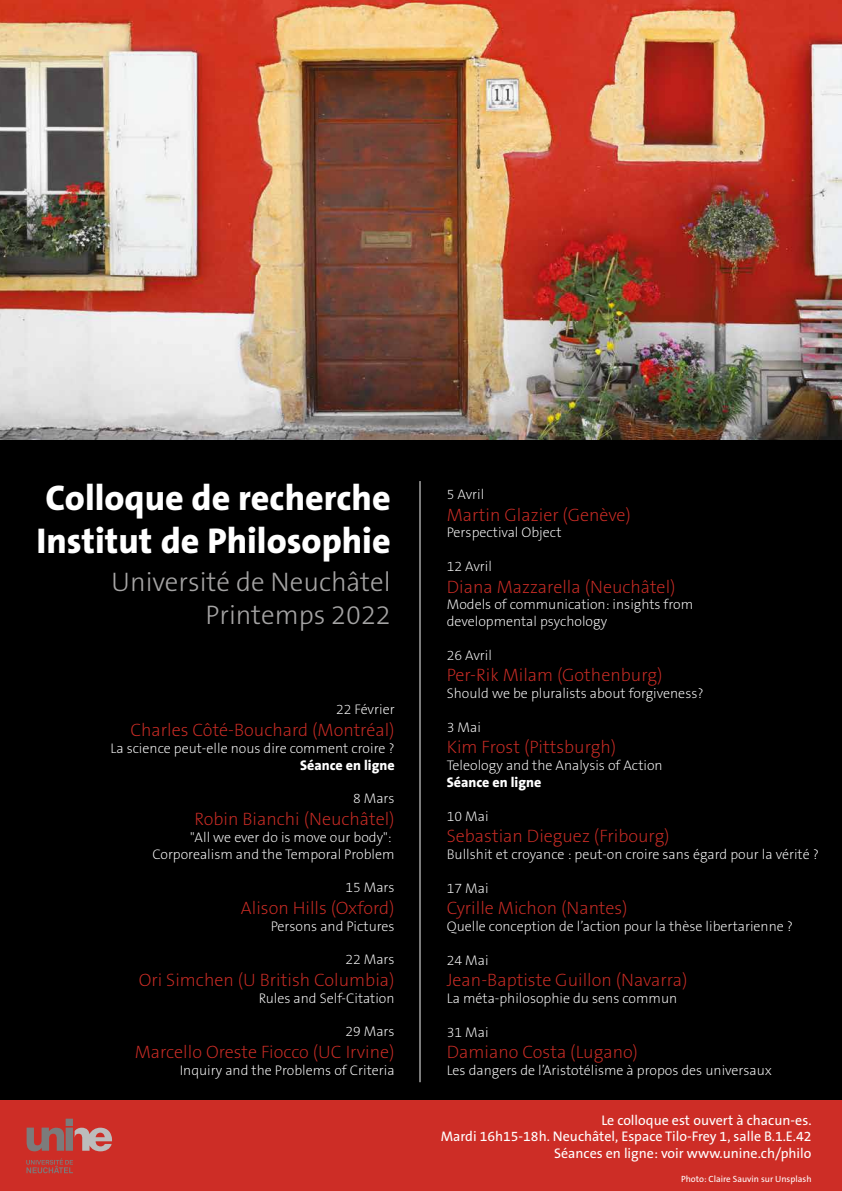
<style>
.page{position:relative;width:842px;height:1191px;background:#000}
.page>*{position:absolute;margin:0;border:0;box-sizing:border-box;transform-origin:0 0}
.t1{font:800 36px/43.2px "The Sans B8";color:#fff}
.t2{font:300 27px/32.4px "The Sans B3";color:#a5a4a4;text-align:right}
.t3{font:200 18px "The Sans B2";color:#cd2d26}
.t4{font:200 14px/16.8px "The Sans B2";color:#fff}
.t5{font:14px/16.8px "The Sans B5 Plain";color:#fff;text-align:right}
.t6{font:800 14px "The Sans B8";color:#fff}
.t7{font:9px "The Sans B5 Plain";color:#fff}
</style>
<div class="page">
<div style="left:0;top:1100px;width:842px;height:91px;background:#cd2d26"></div>
<svg style="left:27px;top:1118px;width:85px;height:33px"></svg>
<svg style="left:26px;top:1158px;width:47px;height:15px"></svg>
<hr style="left:419px;top:481px;width:1px;height:601px;background:#f6f6f6">
<img style="left:0;top:0;width:842px;height:440px">
<h1 class="t1" style="left:36px;top:477px;width:356px">Colloque de recherche<br>Institut de Philosophie</h1>
<h2 class="t2" style="left:111px;top:567px;width:281px">Université de Neuchâtel<br>Printemps 2022</h2>
<p class="t4" style="left:336px;top:702px;width:60px">22 Février</p>
<p class="t3" style="left:130px;top:721px;width:266px">Charles Côté-Bouchard (Montréal)</p>
<p class="t4" style="left:110px;top:740px;width:286px">La science peut-elle nous dire comment croire ?</p>
<p class="t6" style="left:300px;top:757px;width:96px">Séance en ligne</p>
<p class="t4" style="left:353px;top:790px;width:43px">8 Mars</p>
<p class="t3" style="left:195px;top:809px;width:201px">Robin Bianchi (Neuchâtel)</p>
<p class="t4" style="left:152px;top:829px;width:244px;text-align:right">"All we ever do is move our body":<br>Corporealism and the Temporal Problem</p>
<p class="t4" style="left:345px;top:879px;width:51px">15 Mars</p>
<p class="t3" style="left:241px;top:898px;width:155px">Alison Hills (Oxford)</p>
<p class="t4" style="left:271px;top:918px;width:125px">Persons and Pictures</p>
<p class="t4" style="left:345px;top:951px;width:51px">22 Mars</p>
<p class="t3" style="left:139px;top:970px;width:257px">Ori Simchen (U British Columbia)</p>
<p class="t4" style="left:259px;top:990px;width:137px">Rules and Self-Citation</p>
<p class="t4" style="left:345px;top:1023px;width:51px">29 Mars</p>
<p class="t3" style="left:135px;top:1042px;width:261px">Marcello Oreste Fiocco (UC Irvine)</p>
<p class="t4" style="left:180px;top:1062px;width:216px">Inquiry and the Problems of Criteria</p>
<p class="t4" style="left:447px;top:486px;width:39px">5 Avril</p>
<p class="t3" style="left:447px;top:505px;width:186px">Martin Glazier (Genève)</p>
<p class="t4" style="left:447px;top:525px;width:116px">Perspectival Object</p>
<p class="t4" style="left:447px;top:558px;width:47px">12 Avril</p>
<p class="t3" style="left:447px;top:577px;width:230px">Diana Mazzarella (Neuchâtel)</p>
<p class="t4" style="left:447px;top:597px;width:248px">Models of communication: insights from developmental psychology</p>
<p class="t4" style="left:447px;top:647px;width:47px">26 Avril</p>
<p class="t3" style="left:447px;top:666px;width:217px">Per-Rik Milam (Gothenburg)</p>
<p class="t4" style="left:447px;top:685px;width:258px">Should we be pluralists about forgiveness?</p>
<p class="t4" style="left:447px;top:719px;width:36px">3 Mai</p>
<p class="t3" style="left:447px;top:738px;width:171px">Kim Frost (Pittsburgh)</p>
<p class="t4" style="left:447px;top:757px;width:217px">Teleology and the Analysis of Action</p>
<p class="t6" style="left:447px;top:775px;width:96px">Séance en ligne</p>
<p class="t4" style="left:447px;top:808px;width:43px">10 Mai</p>
<p class="t3" style="left:447px;top:827px;width:224px">Sebastian Dieguez (Fribourg)</p>
<p class="t4" style="left:447px;top:846px;width:374px">Bullshit et croyance : peut-on croire sans égard pour la vérité ?</p>
<p class="t4" style="left:447px;top:880px;width:43px">17 Mai</p>
<p class="t3" style="left:447px;top:899px;width:182px">Cyrille Michon (Nantes)</p>
<p class="t4" style="left:447px;top:918px;width:348px">Quelle conception de l’action pour la thèse libertarienne ?</p>
<p class="t4" style="left:447px;top:952px;width:43px">24 Mai</p>
<p class="t3" style="left:447px;top:971px;width:242px">Jean-Baptiste Guillon (Navarra)</p>
<p class="t4" style="left:447px;top:990px;width:232px">La méta-philosophie du sens commun</p>
<p class="t4" style="left:447px;top:1024px;width:43px">31 Mai</p>
<p class="t3" style="left:447px;top:1043px;width:193px">Damiano Costa (Lugano)</p>
<p class="t4" style="left:447px;top:1062px;width:327px">Les dangers de l’Aristotélisme à propos des universaux</p>
<p class="t5" style="left:441px;top:1111px;width:372px">Le colloque est ouvert à chacun-es.<br>Mardi 16h15-18h. Neuchâtel, Espace Tilo-Frey 1, salle B.1.E.42<br>Séances en ligne: voir www.unine.ch/philo</p>
<p class="t7" style="left:681px;top:1174px;width:132px">Photo: Claire Sauvin sur Unsplash</p>
</div>
